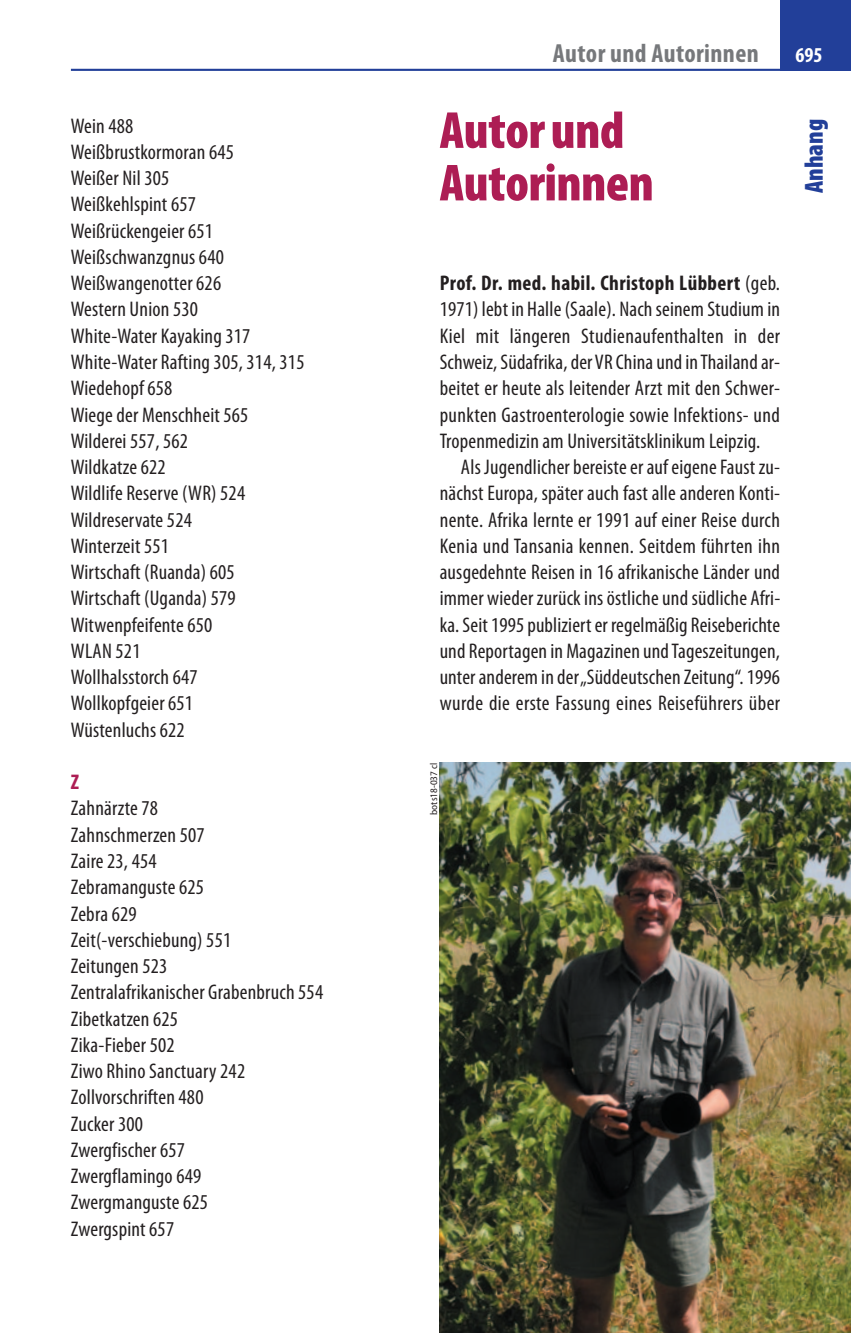
<style>
.page{position:relative;width:851px;height:1333px;background:#fff}
.page>*{position:absolute;margin:0;border:0;box-sizing:border-box;transform-origin:0 0}
.t1{font:900 condensed 52.5px/52.5px "Myriad Pro";letter-spacing:-.01em;color:#ad1d54}
.t2{font:700 condensed 26.25px "Myriad Pro";letter-spacing:.015em;color:#76787b}
.t3{font:900 condensed 26.25px "Myriad Pro";color:#223f99}
.t4{font:condensed 21.25px/26.2px "Myriad Pro";letter-spacing:.01em;color:#231f20}
.t5{font:700 condensed 21.25px "Myriad Pro";letter-spacing:.02em;color:#231f20}
.t6{font:700 condensed 21.25px "Myriad Pro";color:#fff}
.t7{font:700 condensed 21.25px "Myriad Pro";color:#ad1d54}
.t8{font:semi-condensed 10px "Myriad Pro";color:#231f20}
.s1{font-weight:400}
</style>
<div class="page">
<div style="left:780px;top:0;width:70px;height:71px;background:#223f99"></div>
<hr style="left:71px;top:69px;width:709px;height:2px;background:#223f99">
<img style="left:439px;top:763px;width:411px;height:569px">
<p class="t4" style="left:71px;top:114px;width:235px">Wein 488<br>Weißbrustkormoran 645<br>Weißer Nil 305<br>Weißkehlspint 657<br>Weißrückengeier 651<br>Weißschwanzgnus 640<br>Weißwangenotter 626<br>Western Union 530<br>White-Water Kayaking 317<br>White-Water Rafting 305, 314, 315<br>Wiedehopf 658<br>Wiege der Menschheit 565<br>Wilderei 557, 562<br>Wildkatze 622<br>Wildlife Reserve (WR) 524<br>Wildreservate 524<br>Winterzeit 551<br>Wirtschaft (Ruanda) 605<br>Wirtschaft (Uganda) 579<br>Witwenpfeifente 650<br>WLAN 521<br>Wollhalsstorch 647<br>Wollkopfgeier 651<br>Wüstenluchs 622</p>
<p class="t7" style="left:71px;top:774px;width:10px">Z</p>
<p class="t4" style="left:71px;top:797px;width:254px">Zahnärzte 78<br>Zahnschmerzen 507<br>Zaire 23, 454<br>Zebramanguste 625<br>Zebra 629<br>Zeit(-verschiebung) 551<br>Zeitungen 523<br>Zentralafrikanischer Grabenbruch 554<br>Zibetkatzen 625<br>Zika-Fieber 502<br>Ziwo Rhino Sanctuary 242<br>Zollvorschriften 480<br>Zucker 300<br>Zwergfischer 657<br>Zwergflamingo 649<br>Zwergmanguste 625<br>Zwergspint 657</p>
<p class="t2" style="left:552px;top:44px;width:207px">Autor und Autorinnen</p>
<p class="t6" style="left:795px;top:48px;width:29px">695</p>
<h1 class="t1" style="left:439px;top:109px;width:216px">Autor und<br>Autorinnen</h1>
<p class="t3" style="left:804px;top:193px;width:76px;rotate:-90deg">Anhang</p>
<p class="t5" style="left:439px;top:275px;width:342px">Prof. Dr. med. habil. Christoph Lübbert <span class="s1">(geb.</span></p>
<p class="t4" style="left:439px;top:298px;width:342px">1971) lebt in Halle (Saale). Nach seinem Studium in</p>
<p class="t4" style="left:439px;top:324px;width:342px">Kiel mit längeren Studienaufenthalten in der</p>
<p class="t4" style="left:439px;top:350px;width:342px">Schweiz, Südafrika, der VR China und in Thailand ar-</p>
<p class="t4" style="left:439px;top:377px;width:342px">beitet er heute als leitender Arzt mit den Schwer-</p>
<p class="t4" style="left:439px;top:403px;width:342px">punkten Gastroenterologie sowie Infektions- und</p>
<p class="t4" style="left:439px;top:429px;width:322px">Tropenmedizin am Universitätsklinikum Leipzig.</p>
<p class="t4" style="left:461px;top:455px;width:321px">Als Jugendlicher bereiste er auf eigene Faust zu-</p>
<p class="t4" style="left:439px;top:482px;width:342px">nächst Europa, später auch fast alle anderen Konti-</p>
<p class="t4" style="left:439px;top:508px;width:342px">nente. Afrika lernte er 1991 auf einer Reise durch</p>
<p class="t4" style="left:439px;top:534px;width:342px">Kenia und Tansania kennen. Seitdem führten ihn</p>
<p class="t4" style="left:439px;top:560px;width:342px">ausgedehnte Reisen in 16 afrikanische Länder und</p>
<p class="t4" style="left:439px;top:587px;width:342px">immer wieder zurück ins östliche und südliche Afri-</p>
<p class="t4" style="left:439px;top:613px;width:342px">ka. Seit 1995 publiziert er regelmäßig Reiseberichte</p>
<p class="t4" style="left:439px;top:639px;width:342px">und Reportagen in Magazinen und Tageszeitungen,</p>
<p class="t4" style="left:439px;top:665px;width:342px">unter anderem in der „Süddeutschen Zeitung“. 1996</p>
<p class="t4" style="left:439px;top:692px;width:342px">wurde die erste Fassung eines Reiseführers über</p>
<p class="t8" style="left:428px;top:814px;width:53px;rotate:-90deg">bots18-037 cl</p>
</div>
